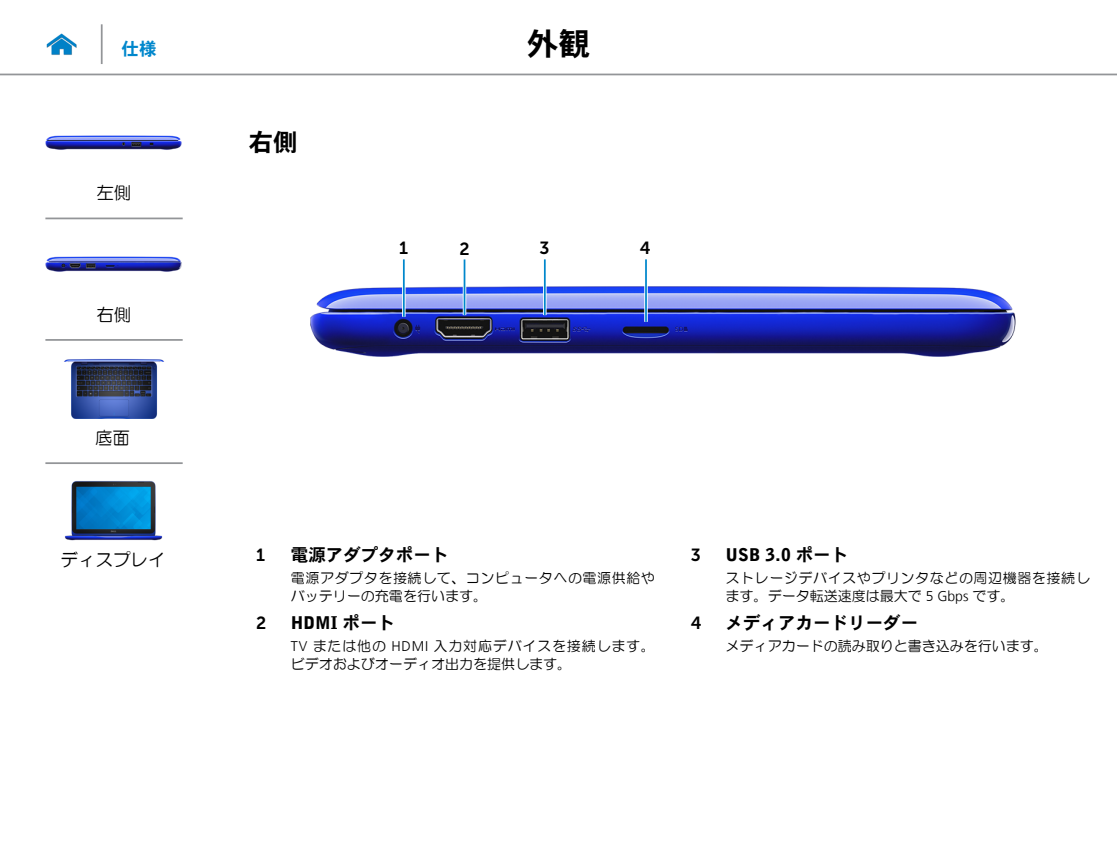
<style>
.page{position:relative;width:1117px;height:844px;background:#fff}
.page>*{position:absolute;margin:0;border:0;box-sizing:border-box;transform-origin:0 0}
.t1{font:31.5px "DFHS Gothic W7 WIN RKSJ H";color:#000}
.Head2{font:24.5px "DFHS Gothic W7 WIN RKSJ H";color:#000}
.Callout_Head{font:17.5px "DFHS Gothic W7 WIN RKSJ H";color:#000}
.Callout_Head-2{font:900 17.5px "Bell Gothic BT";color:#000}
.t2{font:17.5px "HG Maru Gothic MPRO";color:#000}
.Callout_Head-3{font:17.5px "Museo Sans For Dell 700";color:#000}
.t3{font:17.5px "DFHS Gothic W7 WIN RKSJ H";color:#0087cc}
.Callout_description{font:14px/17.5px "HG Maru Gothic MPRO";letter-spacing:.04em;color:#000}
.Callout_description-2{font:14px/17.5px "HG Maru Gothic MPRO";color:#000}
.s1{font-family:"DFHS Gothic W7 WIN RKSJ H";font-weight:400}
.s2{font-family:"Frutiger 45";font-weight:300}
</style>
<div class="page">
<hr style="left:0;top:74px;width:1116px;height:1px;background:#939598">
<img style="left:46px;top:33px;width:31px;height:22px">
<img style="left:310px;top:286px;width:706px;height:71px">
<hr style="left:402px;top:259px;width:3px;height:57px;background:#fff">
<hr style="left:403px;top:259px;width:1px;height:57px;background:#0087cc">
<hr style="left:543px;top:259px;width:3px;height:56px;background:#fff">
<hr style="left:544px;top:259px;width:1px;height:56px;background:#0087cc">
<hr style="left:644px;top:259px;width:3px;height:63px;background:#fff">
<hr style="left:645px;top:259px;width:1px;height:63px;background:#0087cc">
<svg style="left:462px;top:259px;width:4px;height:56px"></svg>
<hr style="left:463px;top:259px;width:2px;height:56px;background:#0087cc">
<hr style="left:101px;top:24px;width:2px;height:40px;background:#939598">
<img style="left:45px;top:135px;width:137px;height:15px">
<img style="left:45px;top:256px;width:137px;height:16px">
<img style="left:64px;top:359px;width:100px;height:59px">
<img style="left:65px;top:481px;width:98px;height:59px">
<hr style="left:45px;top:217px;width:138px;height:2px;background:#939598">
<hr style="left:45px;top:339px;width:138px;height:2px;background:#939598">
<hr style="left:45px;top:462px;width:138px;height:2px;background:#939598">
<p class="t3" style="left:122px;top:40px;width:36px">仕様</p>
<h1 class="t1" style="left:527px;top:28px;width:64px">外観</h1>
<p class="t2" style="left:96px;top:184px;width:36px">左側</p>
<p class="t2" style="left:96px;top:306px;width:36px">右側</p>
<p class="Head2" style="left:249px;top:129px;width:50px">右側</p>
<p class="Callout_Head-3" style="left:399px;top:238px;width:10px">1</p>
<p class="Callout_Head-3" style="left:459px;top:239px;width:12px">2</p>
<p class="Callout_Head-3" style="left:539px;top:238px;width:12px">3</p>
<p class="Callout_Head-3" style="left:639px;top:238px;width:12px">4</p>
<p class="t2" style="left:95px;top:428px;width:37px">底面</p>
<p class="t2" style="left:60px;top:551px;width:106px">ディスプレイ</p>
<p class="Callout_Head-3" style="left:256px;top:544px;width:10px">1</p>
<p class="Callout_Head" style="left:291px;top:545px;width:159px">電源アダプタポート</p>
<p class="Callout_description" style="left:291px;top:569px;width:365px">電源アダプタを接続して、コンピュータへの電源供給やバッテリーの充電を行います。</p>
<p class="Callout_Head-3" style="left:256px;top:612px;width:12px">2</p>
<p class="Callout_Head-2" style="left:291px;top:611px;width:106px">HDMI <span class="s1">ポート</span></p>
<p class="Callout_description-2" style="left:291px;top:637px;width:365px"><span class="s2">TV</span> または他の <span class="s2">HDMI</span> 入力対応デバイスを接続します。ビデオおよびオーディオ出力を提供します。</p>
<p class="Callout_Head-3" style="left:690px;top:544px;width:12px">3</p>
<p class="Callout_Head-2" style="left:725px;top:543px;width:124px">USB 3.0 <span class="s1">ポート</span></p>
<p class="Callout_description" style="left:725px;top:569px;width:365px">ストレージデバイスやプリンタなどの周辺機器を接続します。データ転送速度は最大で <span class="s2">5 Gbps</span> です。</p>
<p class="Callout_Head-3" style="left:690px;top:612px;width:12px">4</p>
<p class="Callout_Head" style="left:725px;top:613px;width:194px">メディアカードリーダー</p>
<p class="Callout_description-2" style="left:725px;top:637px;width:323px">メディアカードの読み取りと書き込みを行います。</p>
</div>
